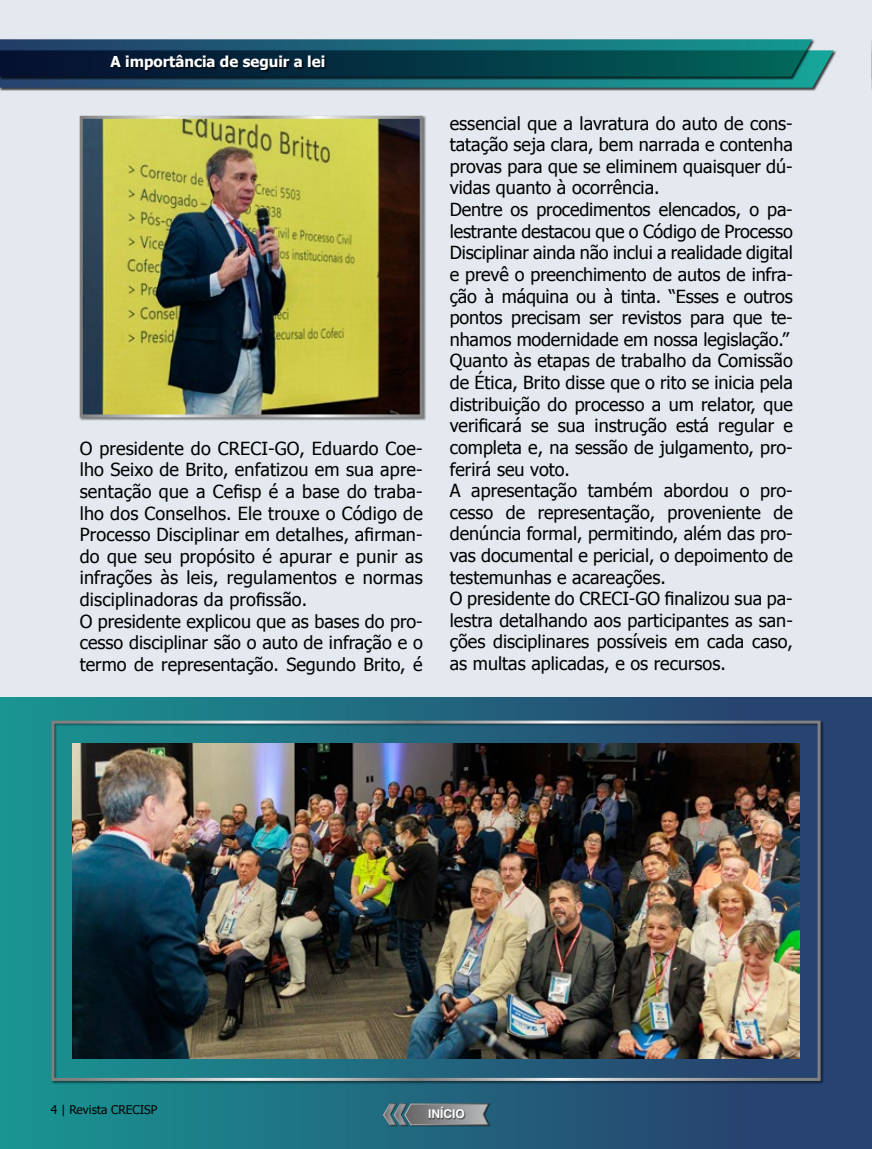
<style>
.page{position:relative;width:872px;height:1149px;background:#fff}
.page>*{position:absolute;margin:0;border:0;box-sizing:border-box;transform-origin:0 0}
.t1{font:18px/21.6px "Tahoma";color:#000}
.t2{font:700 15px "Tahoma";color:#fff}
.t3{font:12px "Tahoma";color:#000}
.t4{font:700 12px "Helvetica";color:#fff}
</style>
<div class="page">
<div style="left:0;top:0;width:872px;height:697px;background:#e4e9ef"></div>
<div style="left:0;top:697px;width:872px;height:451px;background:linear-gradient(to right,#199391,#29396a)"></div>
<div style="left:383px;top:1103px;width:107px;height:23px;background:#000;opacity:.75"></div>
<svg style="left:382px;top:1102px;width:108px;height:23px"></svg>
<div style="left:428px;top:1106px;width:38px;height:13px;background:#000;opacity:.5"></div>
<div style="left:51px;top:719px;width:773px;height:364px;background:#000;opacity:.5"></div>
<div style="left:0;top:50px;width:837px;height:41px;background:#000;opacity:.75"></div>
<svg style="left:0;top:39px;width:833px;height:49px"></svg>
<div style="left:110px;top:54px;width:217px;height:19px;background:#000;opacity:.75"></div>
<div style="left:79px;top:115px;width:347px;height:305px;background:#000;opacity:.5"></div>
<img style="left:84px;top:120px;width:335px;height:293px">
<hr style="left:871px;top:50px;width:1px;height:41px;background:#d7dce1">
<svg style="left:871px;top:40px;width:1px;height:48px"></svg>
<p class="t2" style="left:111px;top:51px;width:216px">A importância de seguir a lei</p>
<p class="t1" style="left:80px;top:436px;width:344px">O presidente do CRECI-GO, Eduardo Coe&shy;lho Seixo de Brito, enfatizou em sua apre&shy;sentação que a Cefisp é a base do traba&shy;lho dos Conselhos. Ele trouxe o Código de Processo Disciplinar em detalhes, afirman&shy;do que seu propósito é apurar e punir as infrações às leis, regulamentos e normas disciplinadoras da profissão.<br>O presidente explicou que as bases do pro&shy;cesso disciplinar são o auto de infração e o termo de representação. Segundo Brito, é</p>
<p class="t1" style="left:450px;top:111px;width:344px">essencial que a lavratura do auto de cons&shy;tatação seja clara, bem narrada e contenha provas para que se eliminem quaisquer dú&shy;vidas quanto à ocorrência.<br>Dentre os procedimentos elencados, o pa&shy;lestrante destacou que o Código de Processo Disciplinar ainda não inclui a realidade digital e prevê o preenchimento de autos de infra&shy;ção à máquina ou à tinta. “Esses e outros pontos precisam ser revistos para que te&shy;nhamos modernidade em nossa legislação.” Quanto às etapas de trabalho da Comissão de Ética, Brito disse que o rito se inicia pela distribuição do processo a um relator, que verificará se sua instrução está regular e completa e, na sessão de julgamento, pro&shy;ferirá seu voto.<br>A apresentação também abordou o pro&shy;cesso de representação, proveniente de denúncia formal, permitindo, além das pro&shy;vas documental e pericial, o depoimento de testemunhas e acareações.<br>O presidente do CRECI-GO finalizou sua pa&shy;lestra detalhando aos participantes as san&shy;ções disciplinares possíveis em cada caso, as multas aplicadas, e os recursos.</p>
<p class="t3" style="left:51px;top:1101px;width:108px">4 | Revista CRECISP</p>
<p class="t4" style="left:428px;top:1106px;width:38px">INÍCIO</p>
</div>
